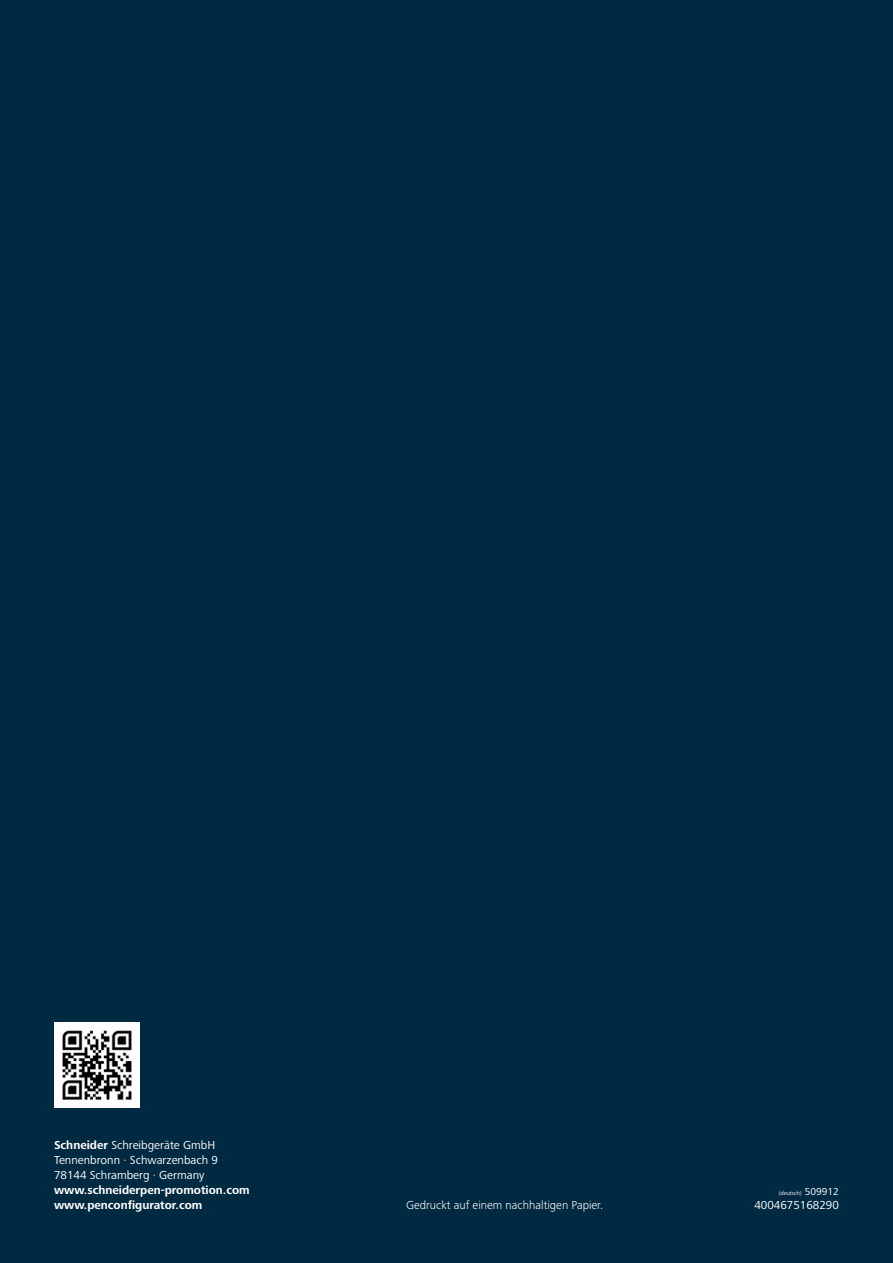
<style>
.page{position:relative;width:893px;height:1263px;background:#002942}
.page>*{position:absolute;margin:0;border:0;box-sizing:border-box;transform-origin:0 0}
.t1{font:12px/15px "Frutiger Next LTW1 G";color:#fff}
.t2{font:700 12px/15px "Frutiger Next LTW1 G";color:#fff}
.t3{font:300 12px "Frutiger Next LTW1 G";color:#fff}
.t4{font:6px "Frutiger Next LTW1 G";color:#fff}
.s1{font-weight:700}
.s2{font-size:10.5px}
</style>
<div class="page">
<img style="left:54px;top:1023px;width:85px;height:85px">
<p class="t1" style="left:54px;top:1138px;width:166px"><span class="s1">Schneider</span> Schreibgeräte GmbH<br>Tennenbronn · Schwarzenbach 9<br>78144 Schramberg · Germany</p>
<p class="t2" style="left:54px;top:1183px;width:197px">www.schneiderpen-promotion.com www.penconfigurator.com</p>
<p class="t4" style="left:779px;top:1189px;width:62px">(deutsch) <span class="s2">509912</span></p>
<p class="t3" style="left:406px;top:1198px;width:199px">Gedruckt auf einem nachhaltigen Papier.</p>
<p class="t1" style="left:754px;top:1198px;width:86px">4004675168290</p>
</div>
